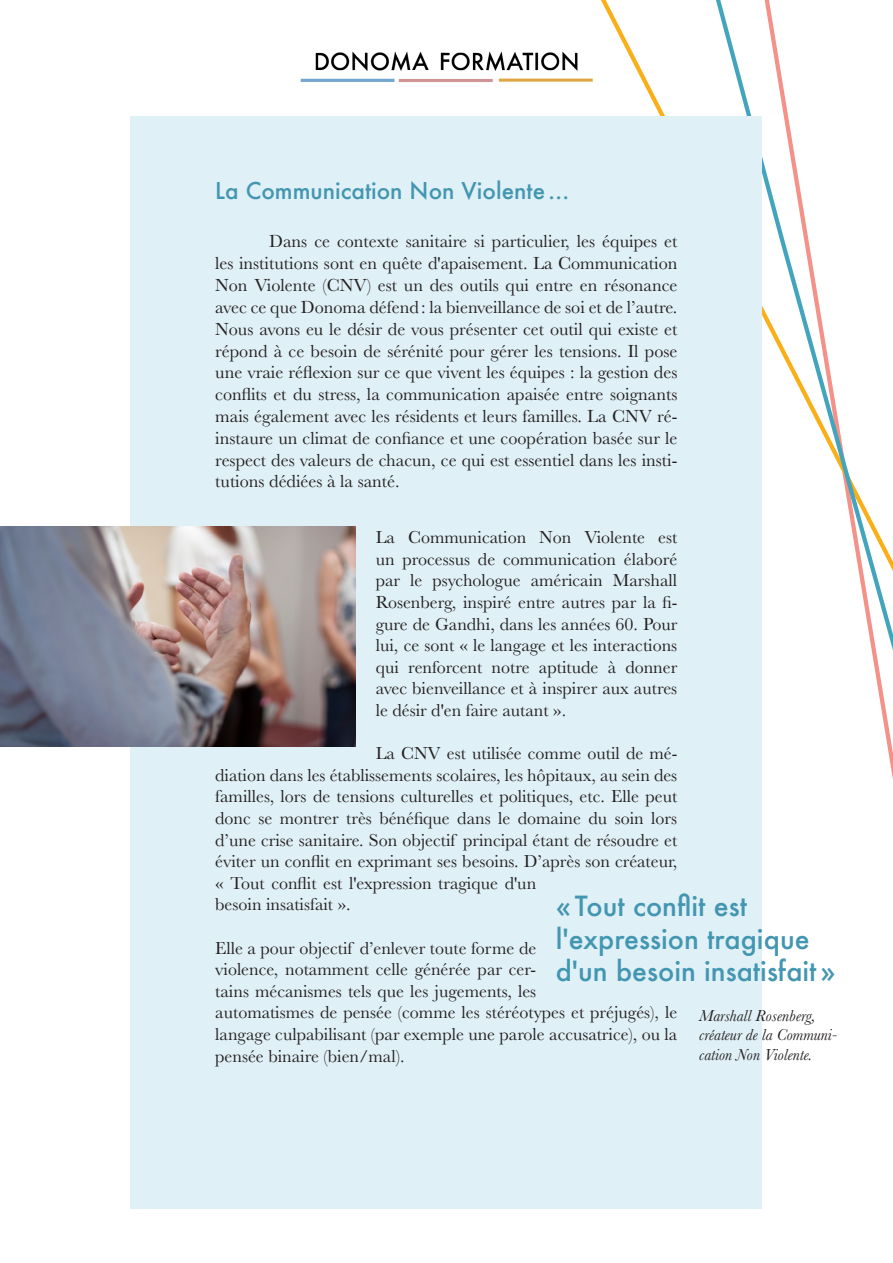
<style>
.page{position:relative;width:893px;height:1263px;background:#fff}
.page>*{position:absolute;margin:0;border:0;box-sizing:border-box;transform-origin:0 0}
.t1{font:500 27px/32.4px "Futura";color:#4396b1}
.t2{font:500 22.5px "Futura";color:#4396b1}
.t3{font:18.15px/21.8px "Baskerville";color:#231f20;text-align:justify}
.t4{font:18px/21.6px "Baskerville";color:#231f20}
.légende{font:italic 16.5px/19.8px "Baskerville";color:#231f20}
</style>
<div class="page">
<svg style="left:696px;top:0;width:197px;height:779px"></svg>
<div style="left:131px;top:117px;width:631px;height:1092px;background:#dff0f6"></div>
<img style="left:0;top:527px;width:355px;height:219px">
<img style="left:300px;top:51px;width:293px;height:31px">
<p class="t2" style="left:215px;top:175px;width:356px">La Communication Non Violente…</p>
<p class="t3" style="left:215px;top:231px;width:464px;text-indent:54px">Dans ce contexte sanitaire si particulier, les équipes et les institutions sont en quête d'apaisement. La Communication Non Violente (CNV) est un des outils qui entre en résonance avec ce que Donoma défend: la bienveillance de soi et de l’autre.<br>Nous avons eu le désir de vous présenter cet outil qui existe et répond à ce besoin de sérénité pour gérer les tensions. Il pose une vraie réflexion sur ce que vivent les équipes : la gestion des conflits et du stress, la communication apaisée entre soignants mais également avec les résidents et leurs familles. La CNV ré&shy;instaure un climat de confiance et une coopération basée sur le respect des valeurs de chacun, ce qui est essentiel dans les insti&shy;tutions dédiées à la santé.</p>
<p class="t4" style="left:376px;top:527px;width:303px;text-align:justify">La Communication Non Violente est un processus de communication élaboré par le psychologue américain Marshall Rosenberg, inspiré entre autres par la fi&shy;gure de Gandhi, dans les années 60. Pour lui, ce sont « le langage et les interactions qui renforcent notre aptitude à donner avec bienveillance et à inspirer aux autres le désir d'en faire autant ».</p>
<p class="t4" style="left:215px;top:743px;width:464px;text-indent:160px">La CNV est utilisée comme outil de mé&shy;diation dans les établissements scolaires, les hôpitaux, au sein des familles, lors de tensions culturelles et politiques, etc. Elle peut donc se montrer très bénéfique dans le domaine du soin lors d’une crise sanitaire. Son objectif principal étant de résoudre et éviter un conflit en exprimant ses besoins. D’après son créateur, « Tout conflit est l'expression tragique d'un<br>besoin insatisfait ».</p>
<p class="t4" style="left:215px;top:937px;width:464px">Elle a pour objectif d’enlever toute forme de<br>violence, notamment celle générée par cer-<br>tains mécanismes tels que les jugements, les<br>automatismes de pensée (comme les stéréotypes et préjugés), le langage culpabilisant (par exemple une parole accusatrice), ou la pensée binaire (bien/mal).</p>
<p class="t1" style="left:556px;top:889px;width:281px">« Tout conflit est l'expression tragique d'un besoin insatisfait »</p>
<p class="légende" style="left:699px;top:1005px;width:118px">Marshall Rosenberg,</p>
<p class="légende" style="left:699px;top:1025px;width:140px">créateur de la Communi&shy;cation Non Violente.</p>
</div>
